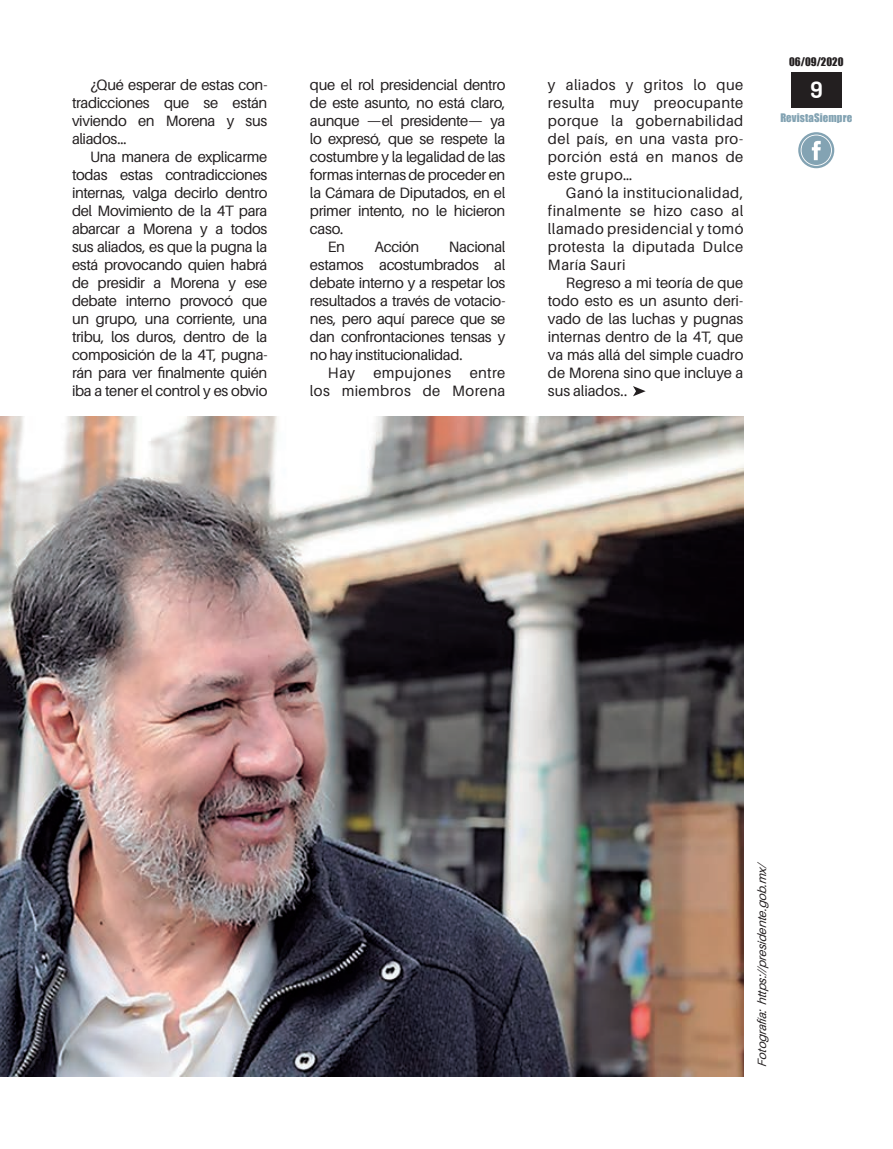
<style>
.page{position:relative;width:893px;height:1149px;background:#fff}
.page>*{position:absolute;margin:0;border:0;box-sizing:border-box;transform-origin:0 0}
.t1{font:700 22.5px "Dosis";color:#fff}
.t2{font:15px/18px "Aileron";letter-spacing:-.02em;color:#231f20;text-align:justify}
.t3{font:15px/18px "Aileron";letter-spacing:.025em;color:#231f20;text-align:right}
.t4{font:italic 12px "Aileron";color:#231f20}
.t5{font:10.8px "Impact";letter-spacing:.01em;color:#83a3b3}
.t6{font:10.8px "Impact";color:#231f20}
</style>
<div class="page">
<div style="left:791px;top:72px;width:51px;height:36px;background:#231f20"></div>
<div style="left:798px;top:132px;width:36px;height:36px;border:2px solid #83a3b3;border-radius:50%"></div>
<div style="left:801px;top:135px;width:30px;height:30px;background:#83a3b3;border-radius:50%"></div>
<svg style="left:812px;top:141px;width:9px;height:19px"></svg>
<img style="left:0;top:416px;width:743px;height:660px">
<svg style="left:633px;top:386px;width:13px;height:10px"></svg>
<p class="t2" style="left:72px;top:76px;width:197px;text-indent:18px">¿Qué esperar de estas con&shy;tradicciones que se están viviendo en Morena y sus aliados…</p>
<p class="t2" style="left:72px;top:148px;width:197px;text-indent:18px">Una manera de explicarme todas estas contradicciones internas, valga decirlo dentro del Movimiento de la 4T para abarcar a Morena y a todos sus aliados, es que la pugna la está provocando quien habrá de presidir a Morena y ese debate interno provocó que un grupo, una corriente, una tribu, los duros, dentro de la composición de la 4T, pugna&shy;rán para ver finalmente quién iba a tener el control y es obvio</p>
<p class="t2" style="left:310px;top:76px;width:197px">que el rol presidencial dentro</p>
<p class="t2" style="left:310px;top:94px;width:197px">de este asunto, no está claro,</p>
<p class="t2" style="left:310px;top:112px;width:197px">aunque —el presidente— ya</p>
<p class="t2" style="left:310px;top:130px;width:197px">lo expresó, que se respete la</p>
<p class="t2" style="left:310px;top:148px;width:197px">costumbre y la legalidad de las</p>
<p class="t2" style="left:310px;top:166px;width:197px">formas internas de proceder en</p>
<p class="t2" style="left:310px;top:184px;width:197px">la Cámara de Diputados, en el</p>
<p class="t2" style="left:310px;top:202px;width:197px">primer intento, no le hicieron</p>
<p class="t2" style="left:310px;top:220px;width:35px">caso.</p>
<p class="t2" style="left:328px;top:238px;width:19px">En</p>
<p class="t2" style="left:375px;top:238px;width:46px">Acción</p>
<p class="t2" style="left:310px;top:238px;width:197px;text-indent:139px">Nacional estamos acostumbrados al debate interno y a respetar los resultados a través de votacio&shy;nes, pero aquí parece que se dan confrontaciones tensas y no hay institucionalidad.</p>
<p class="t3" style="left:310px;top:364px;width:197px">Hay empujones entre los miembros de Morena</p>
<p class="t2" style="left:548px;top:76px;width:197px">y aliados y gritos lo que resulta muy preocupante porque la gobernabilidad del país, en una vasta pro&shy;porción está en manos de este grupo…</p>
<p class="t2" style="left:548px;top:184px;width:197px;text-indent:18px">Ganó la institucionalidad, finalmente se hizo caso al llamado presidencial y tomó protesta la diputada Dulce María Sauri</p>
<p class="t2" style="left:548px;top:274px;width:197px;text-indent:18px">Regreso a mi teoría de que todo esto es un asunto deri&shy;vado de las luchas y pugnas internas dentro de la 4T, que va más allá del simple cuadro de Morena sino que incluye a sus aliados..</p>
<p class="t6" style="left:789px;top:54px;width:56px">06/09/2020</p>
<h1 class="t1" style="left:811px;top:76px;width:14px">9</h1>
<p class="t5" style="left:780px;top:109px;width:73px">RevistaSiempre</p>
<p class="t4" style="left:755px;top:1066px;width:207px;rotate:-90deg">Fotografía: https://presidente.gob.mx/</p>
</div>
